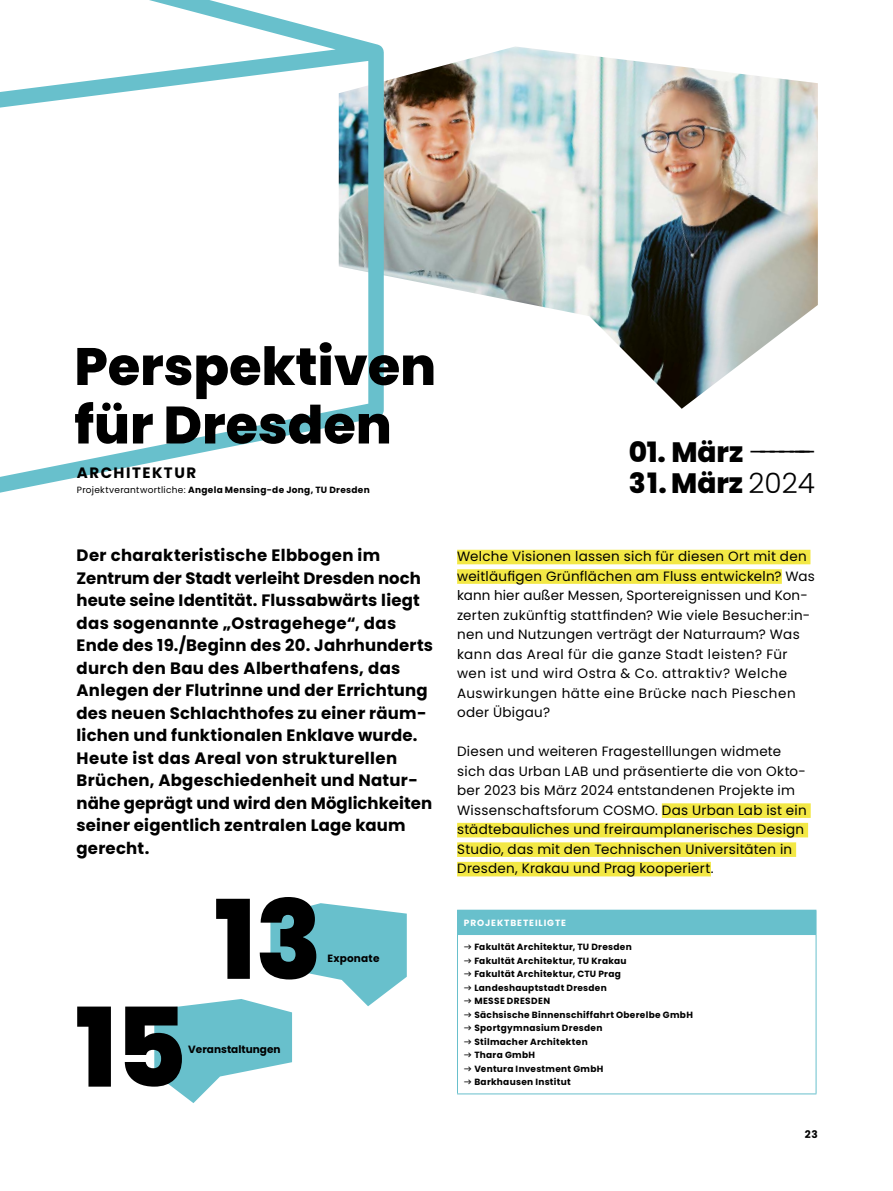
<style>
.page{position:relative;width:893px;height:1191px;background:#fff}
.page>*{position:absolute;margin:0;border:0;box-sizing:border-box;transform-origin:0 0}
.t1{font:800 109.5px "Poppins";color:#000}
.t2{font:800 52.5px/58.5px "Poppins";color:#000}
.t3{font:800 28.05px "Poppins";color:#000}
.t4{font:700 16.5px/22.5px "Poppins";letter-spacing:.015em;color:#000}
.t5{font:700 15px "Poppins";letter-spacing:.1em;color:#000}
.t6{font:13.5px/19.5px "Poppins";letter-spacing:.02em;color:#000}
.t7{font:700 10.5px "Poppins";color:#000}
.t8{font:700 10.5px "Poppins";letter-spacing:.02em;color:#000}
.t9{font:700 9px "Poppins";letter-spacing:.03em;color:#000}
.t10{font:700 9px "Poppins";letter-spacing:.1em;color:#fff}
.s1{font-weight:400}
.s2{font-weight:300}
.s3{font-family:"Sofia Pro";font-weight:400}
</style>
<div class="page">
<div style="left:457px;top:550px;width:353px;height:14px;background:#f3e845"></div>
<div style="left:457px;top:569px;width:325px;height:15px;background:#f3e845"></div>
<div style="left:662px;top:803px;width:149px;height:15px;background:#f3e845"></div>
<div style="left:457px;top:823px;width:351px;height:14px;background:#f3e845"></div>
<div style="left:457px;top:842px;width:339px;height:15px;background:#f3e845"></div>
<div style="left:457px;top:862px;width:254px;height:14px;background:#f3e845"></div>
<img style="left:384px;top:46px;width:434px;height:363px">
<svg style="left:0;top:0;width:384px;height:493px"></svg>
<svg style="left:154px;top:903px;width:253px;height:200px"></svg>
<div style="left:457px;top:910px;width:359px;height:24px;background:#68c0cc"></div>
<hr style="left:457px;top:909px;width:359px;height:1px;background:#68c0cc">
<svg style="left:816px;top:910px;width:1px;height:24px"></svg>
<hr style="left:457px;top:934px;width:359px;height:1px;background:#68c0cc">
<hr style="left:457px;top:935px;width:1px;height:158px;background:#68c0cc">
<hr style="left:816px;top:935px;width:1px;height:158px;background:#68c0cc">
<hr style="left:457px;top:1093px;width:359px;height:1px;background:#68c0cc">
<h2 class="t2" style="left:74px;top:337px;width:363px">Perspektiven für Dresden</h2>
<p class="t5" style="left:77px;top:463px;width:121px">ARCHITEKTUR</p>
<p class="t9" style="left:77px;top:484px;width:294px"><span class="s1">Projektverantwortliche:</span> Angela Mensing-de Jong, TU Dresden</p>
<p class="t4" style="left:77px;top:544px;width:358px">Der charakteristische Elbbogen im Zentrum der Stadt verleiht Dresden noch heute seine Identität. Flussabwärts liegt das sogenannte „Ostragehege“, das Ende des 19./Beginn des 20. Jahrhunderts durch den Bau des Alberthafens, das Anlegen der Flutrinne und der Errichtung des neuen Schlachthofes zu einer räum&shy;lichen und funktionalen Enklave wurde.<br>Heute ist das Areal von strukturellen Brüchen, Abgeschiedenheit und Natur&shy;nähe geprägt und wird den Möglichkeiten seiner eigentlich zentralen Lage kaum gerecht.</p>
<h1 class="t1" style="left:214px;top:877px;width:109px">13</h1>
<h1 class="t1" style="left:75px;top:984px;width:113px">15</h1>
<p class="t7" style="left:188px;top:1043px;width:94px">Veranstaltungen</p>
<p class="t8" style="left:327px;top:951px;width:54px">Exponate</p>
<h3 class="t3" style="left:629px;top:436px;width:188px">0 1 . M ä r z <span class="s2">–––––––</span></h3>
<h3 class="t3" style="left:629px;top:467px;width:187px">31. März <span class="s2">2024</span></h3>
<p class="t6" style="left:457px;top:547px;width:359px">Welche Visionen lassen sich für diesen Ort mit den weitläufigen Grünflächen am Fluss entwickeln? Was kann hier außer Messen, Sportereignissen und Kon&shy;zerten zukünftig stattfinden? Wie viele Besucher:in&shy;nen und Nutzungen verträgt der Naturraum? Was kann das Areal für die ganze Stadt leisten? Für wen ist und wird Ostra &amp; Co. attraktiv? Welche Auswirkungen hätte eine Brücke nach Pieschen oder Übigau?</p>
<p class="t6" style="left:457px;top:742px;width:351px">Diesen und weiteren Fragestelllungen widmete sich das Urban LAB und präsentierte die von Okto&shy;ber 2023 bis März 2024 entstandenen Projekte im Wissenschaftsforum COSMO. Das Urban Lab ist ein städtebauliches und freiraumplanerisches Design Studio, das mit den Technischen Universitäten in Dresden, Krakau und Prag kooperiert.</p>
<p class="t10" style="left:464px;top:917px;width:104px">PROJEKTBETEILIGTE</p>
<p class="t9" style="left:464px;top:942px;width:169px"><span class="s3">→</span> Fakultät Architektur, TU Dresden</p>
<p class="t9" style="left:464px;top:955px;width:164px"><span class="s3">→</span> Fakultät Architektur, TU Krakau</p>
<p class="t9" style="left:464px;top:969px;width:159px"><span class="s3">→</span> Fakultät Architektur, CTU Prag</p>
<p class="t9" style="left:464px;top:982px;width:145px"><span class="s3">→</span> Landeshauptstadt Dresden</p>
<p class="t9" style="left:464px;top:996px;width:88px"><span class="s3">→</span> MESSE DRESDEN</p>
<p class="t9" style="left:464px;top:1009px;width:231px"><span class="s3">→</span> Sächsische Binnenschiffahrt Oberelbe GmbH</p>
<p class="t9" style="left:464px;top:1023px;width:140px"><span class="s3">→</span> Sportgymnasium Dresden</p>
<p class="t9" style="left:464px;top:1036px;width:125px"><span class="s3">→</span> Stilmacher Architekten</p>
<p class="t9" style="left:464px;top:1050px;width:73px"><span class="s3">→</span> Thara GmbH</p>
<p class="t9" style="left:464px;top:1063px;width:141px"><span class="s3">→</span> Ventura Investment GmbH</p>
<p class="t9" style="left:464px;top:1077px;width:108px"><span class="s3">→</span> Barkhausen Institut</p>
<p class="t7" style="left:805px;top:1128px;width:15px">23</p>
</div>
